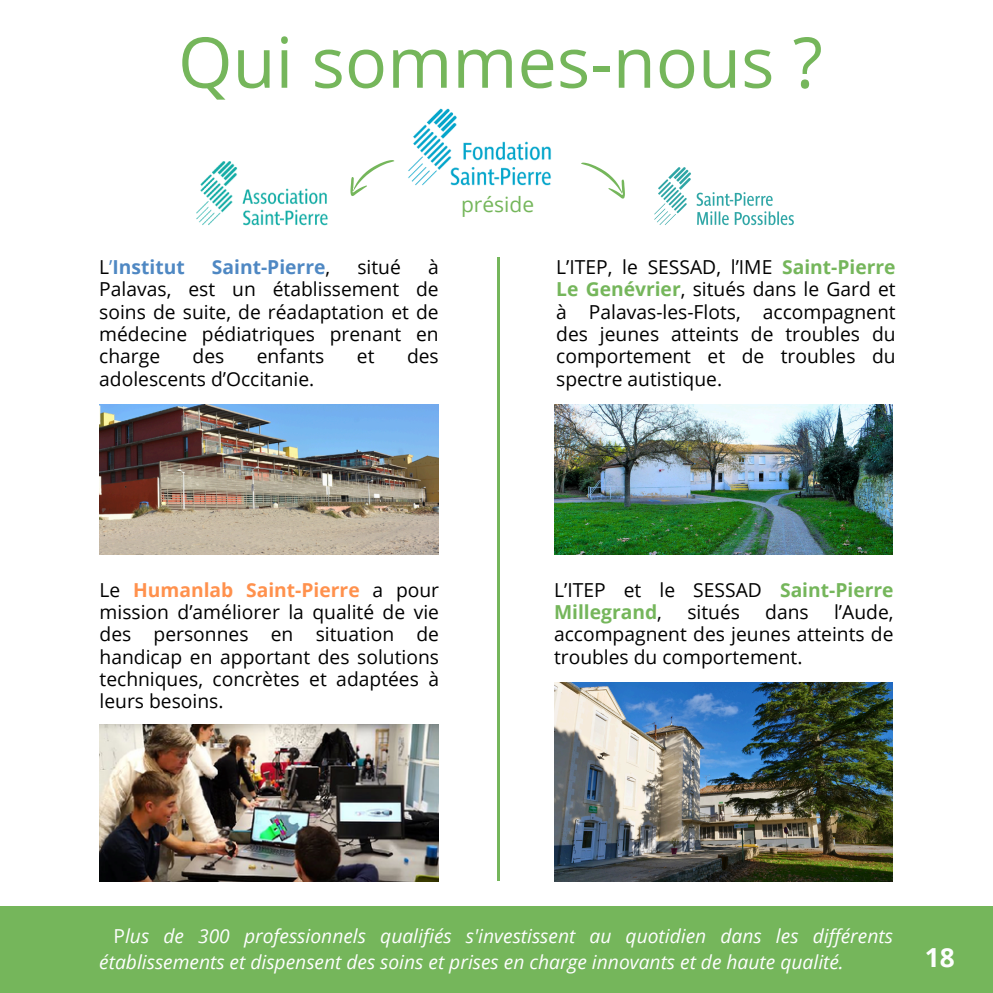
<style>
.page{position:relative;width:993px;height:993px;background:#fff}
.page>*{position:absolute;margin:0;border:0;box-sizing:border-box;transform-origin:0 0}
.t1{font:70px "Open Sans";color:#75b65b}
.t2{font:700 26.25px "Open Sans";color:#fdfefe}
.t3{font:21px "Open Sans";color:#75b65b}
.t4{font:19.25px/22.4px "Open Sans";color:#000;text-align:justify}
.t5{font:italic 19.25px/26.2px "Open Sans";color:#fdfefe}
.t6{font:700 19.25px/22.4px "Open Sans";color:#75b65b}
.t7{font:700 19.25px "Open Sans";color:#4f88c3}
.s1{font-weight:400;color:#000}
.s2{font-weight:400}
.s3{font-weight:700;color:#75b65b}
.s4{font-weight:700;color:#ff914d}
.s5{font-style:normal}
</style>
<div class="page">
<img style="left:654px;top:167px;width:140px;height:59px">
<img style="left:196px;top:161px;width:132px;height:65px">
<img style="left:408px;top:108px;width:143px;height:78px">
<hr style="left:497px;top:257px;width:3px;height:623px;background:#75b65b">
<img style="left:100px;top:404px;width:338px;height:150px">
<img style="left:100px;top:724px;width:338px;height:157px">
<svg style="left:350px;top:160px;width:44px;height:36px"></svg>
<img style="left:554px;top:682px;width:338px;height:199px">
<img style="left:554px;top:404px;width:338px;height:150px">
<div style="left:0;top:906px;width:992px;height:86px;background:#75b65b"></div>
<svg style="left:581px;top:162px;width:44px;height:37px"></svg>
<p class="t1" style="left:178px;top:13px;width:646px">Qui sommes-nous ?</p>
<p class="t4" style="left:99px;top:255px;width:341px;text-indent:329px">à Palavas, est un établissement de soins de suite, de réadaptation et de médecine pédiatriques prenant en charge</p>
<p class="t7" style="left:99px;top:253px;width:87px"><span class="s1">L</span><span class="s2">’</span>Institut</p>
<p class="t7" style="left:212px;top:253px;width:120px">Saint-Pierre<span class="s1">,</span></p>
<p class="t4" style="left:357px;top:255px;width:45px">situé</p>
<p class="t4" style="left:192px;top:345px;width:33px">des</p>
<p class="t4" style="left:257px;top:345px;width:69px">enfants</p>
<p class="t4" style="left:357px;top:345px;width:19px">et</p>
<p class="t4" style="left:407px;top:345px;width:33px">des</p>
<p class="t4" style="left:99px;top:367px;width:216px">adolescents d’Occitanie.</p>
<p class="t3" style="left:461px;top:189px;width:75px">préside</p>
<p class="t4" style="left:556px;top:255px;width:341px">L’ITEP, le SESSAD, l’IME <span class="s3">Saint-Pierre Le Genévrier</span>, situés dans le Gard et à Palavas-les-Flots, accompagnent des jeunes atteints de troubles du comportement et de troubles du spectre autistique.</p>
<p class="t4" style="left:100px;top:578px;width:341px">Le <span class="s4">Humanlab Saint-Pierre</span> a pour mission d’améliorer la qualité de vie des personnes en situation de handicap en apportant des solutions techniques, concrètes et adaptées à leurs besoins.</p>
<p class="t6" style="left:554px;top:578px;width:341px"><span class="s1">L’ITEP et le SESSAD</span> Saint-Pierre<br>Millegrand<span class="s1">,</span></p>
<p class="t4" style="left:687px;top:600px;width:54px">situés</p>
<p class="t4" style="left:765px;top:600px;width:45px">dans</p>
<p class="t4" style="left:554px;top:600px;width:341px;text-indent:280px">l’Aude, accompagnent des jeunes atteints de troubles du comportement.</p>
<p class="t5" style="left:99px;top:922px;width:795px;text-indent:14px"><span class="s5">P</span>lus de 300 professionnels qualifiés s'investissent au quotidien dans les différents établissements et dispensent des soins et prises en charge innovants et de haute qualité.</p>
<p class="t2" style="left:924px;top:938px;width:31px">18</p>
</div>
